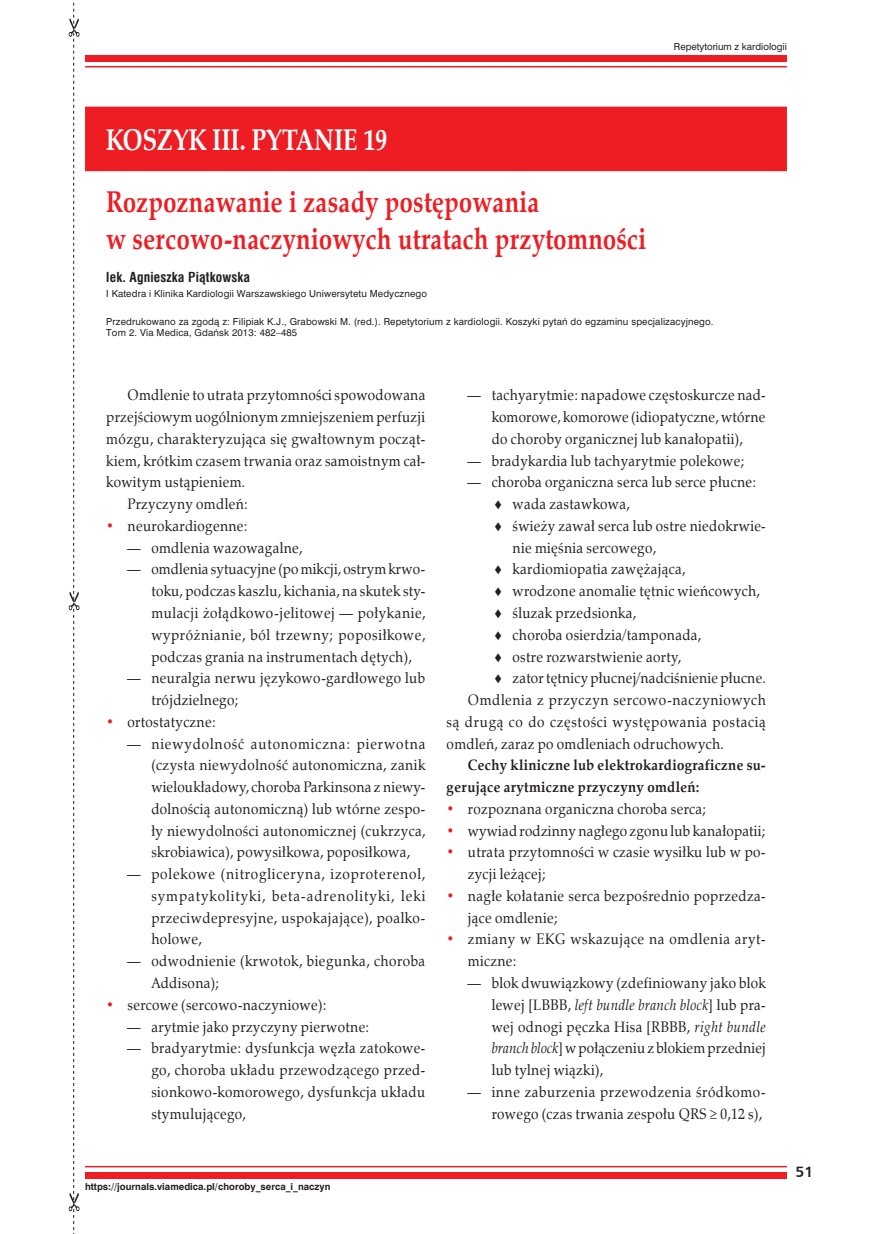
<style>
.page{position:relative;width:872px;height:1234px;background:#fff}
.page>*{position:absolute;margin:0;border:0;box-sizing:border-box;transform-origin:0 0}
._04_-_Tytul_art{font:700 30px/36.6px "Zapf Calligr EU";letter-spacing:.01em;color:#ee1d23;scale:.8 1}
._03_-_PYTANIE_i_KOSZ{font:700 30px "Zapf Calligr EU";color:#fff;scale:.8 1}
.TXT3_-_Tekst_-_wylic{font:15px/21.8px "Zapf Calligr EU";letter-spacing:.025em;color:#231f20;text-align:justify;scale:.9 1}
.TXT2_-_Tekst_-_nastę{font:15px/21.8px "Zapf Calligr EU";letter-spacing:.025em;color:#231f20;text-align:justify;scale:.9 1}
.TXT2_-_Tekst_-_nastę-2{font:700 15px/21.8px "Zapf Calligr EU";letter-spacing:.025em;color:#231f20;scale:.9 1}
.TXT3_-_Tekst_-_wylic-2{font:15px/21.8px "Zapf Calligr EU";letter-spacing:.045em;color:#231f20;scale:.9 1}
.t1{font:700 15px "Humnst 777 EU";color:#231f20}
._01_-_Autorzy{font:700 13.5px "Swis 721 Cn EU";letter-spacing:.015em;color:#231f20}
._03_-_Przedrukowano{font:9px/10.9px "Swis 721 PL";letter-spacing:.015em;color:#231f20}
._02_-_Kliniki{font:9px "Swis 721 PL";letter-spacing:.015em;color:#231f20}
.t2{font:700 9px "Swis 721 PL";color:#231f20}
.s1{font-weight:700;color:#ee1d23}
.s2{font-style:italic}
</style>
<div class="page">
<div style="left:85px;top:55px;width:702px;height:7px;background:#ee1d23"></div>
<hr style="left:85px;top:66px;width:702px;height:1px;background:#ee1d23">
<div style="left:85px;top:1171px;width:702px;height:7px;background:#ee1d23"></div>
<hr style="left:85px;top:1165px;width:702px;height:2px;background:#ee1d23">
<svg style="left:69px;top:2px;width:10px;height:1228px"></svg>
<div style="left:85px;top:107px;width:702px;height:64px;background:#ee1d23"></div>
<p class="_03_-_Przedrukowano" style="left:674px;top:41px;width:114px">Repetytorium z kardiologii</p>
<p class="_03_-_PYTANIE_i_KOSZ" style="left:106px;top:121px;width:353px">KOSZYK III. PYTANIE 19</p>
<p class="_04_-_Tytul_art" style="left:106px;top:185px;width:676px">Rozpoznawanie i zasady postępowania<br>w sercowo-naczyniowych utratach przytomności</p>
<p class="_01_-_Autorzy" style="left:106px;top:269px;width:145px">lek. Agnieszka Piątkowska</p>
<p class="_02_-_Kliniki" style="left:106px;top:288px;width:322px">I Katedra i Klinika Kardiologii Warszawskiego Uniwersytetu Medycznego</p>
<p class="_03_-_Przedrukowano" style="left:106px;top:316px;width:609px">Przedrukowano za zgodą z: Filipiak K.J., Grabowski M. (red.). Repetytorium z kardiologii. Koszyki pytań do egzaminu specjalizacyjnego.<br>Tom 2. Via Medica, Gdańsk 2013: 482–485</p>
<p class="TXT2_-_Tekst_-_nastę" style="left:106px;top:384px;width:356px;text-indent:21px">Omdlenie to utrata przytomności spowodowana przejściowym uogólnionym zmniejszeniem perfuzji mózgu, charakteryzująca się gwałtownym począt&shy;kiem, krótkim czasem trwania oraz samoistnym cał&shy;kowitym ustąpieniem.</p>
<p class="TXT2_-_Tekst_-_nastę" style="left:128px;top:493px;width:135px">Przyczyny omdleń:</p>
<p class="TXT3_-_Tekst_-_wylic" style="left:106px;top:515px;width:159px"><span class="s1">•</span> neurokardiogenne:</p>
<p class="TXT3_-_Tekst_-_wylic" style="left:127px;top:537px;width:196px">— omdlenia wazowagalne,</p>
<p class="TXT3_-_Tekst_-_wylic" style="left:151px;top:558px;width:306px;text-indent:-24px">— omdlenia sytuacyjne (po mikcji, ostrym krwo&shy;toku, podczas kaszlu, kichania, na skutek sty&shy;mulacji żołądkowo-jelitowej — połykanie, wypróżnianie, ból trzewny; poposiłkowe, podczas grania na instrumentach dętych),</p>
<p class="TXT3_-_Tekst_-_wylic" style="left:151px;top:667px;width:306px;text-indent:-24px">— neuralgia nerwu językowo-gardłowego lub trójdzielnego;</p>
<p class="TXT3_-_Tekst_-_wylic" style="left:106px;top:711px;width:123px"><span class="s1">•</span> ortostatyczne:</p>
<p class="TXT3_-_Tekst_-_wylic" style="left:151px;top:732px;width:306px;text-indent:-24px">— niewydolność autonomiczna: pierwotna (czysta niewydolność autonomiczna, zanik wieloukładowy, choroba Parkinsona z niewy&shy;dolnością autonomiczną) lub wtórne zespo&shy;ły niewydolności autonomicznej (cukrzyca, skrobiawica), powysiłkowa, poposiłkowa,</p>
<p class="TXT3_-_Tekst_-_wylic" style="left:151px;top:863px;width:306px;text-indent:-24px">— polekowe (nitrogliceryna, izoproterenol, sympatykolityki, beta-adrenolityki, leki przeciwdepresyjne, uspokajające), poalko&shy;holowe,</p>
<p class="TXT3_-_Tekst_-_wylic" style="left:151px;top:950px;width:306px;text-indent:-24px">— odwodnienie (krwotok, biegunka, choroba<br>Addisona);</p>
<p class="TXT3_-_Tekst_-_wylic" style="left:106px;top:993px;width:246px"><span class="s1">•</span> sercowe (sercowo-naczyniowe):</p>
<p class="TXT3_-_Tekst_-_wylic" style="left:127px;top:1015px;width:270px">— arytmie jako przyczyny pierwotne:</p>
<p class="TXT3_-_Tekst_-_wylic" style="left:151px;top:1037px;width:306px;text-indent:-24px">— bradyarytmie: dysfunkcja węzła zatokowe&shy;go, choroba układu przewodzącego przed&shy;sionkowo-komorowego, dysfunkcja układu stymulującego,</p>
<p class="TXT3_-_Tekst_-_wylic" style="left:491px;top:384px;width:306px;text-indent:-24px">— tachyarytmie: napadowe częstoskurcze nad&shy;komorowe, komorowe (idiopatyczne, wtórne do choroby organicznej lub kanałopatii),</p>
<p class="TXT3_-_Tekst_-_wylic" style="left:467px;top:450px;width:309px">— bradykardia lub tachyarytmie polekowe;</p>
<p class="TXT3_-_Tekst_-_wylic" style="left:467px;top:471px;width:322px">— choroba organiczna serca lub serce płucne:</p>
<p class="TXT3_-_Tekst_-_wylic" style="left:493px;top:493px;width:153px">♦ wada zastawkowa,</p>
<p class="TXT3_-_Tekst_-_wylic" style="left:512px;top:515px;width:283px;text-indent:-20px">♦ świeży zawał serca lub ostre niedokrwie&shy;nie mięśnia sercowego,</p>
<p class="TXT3_-_Tekst_-_wylic" style="left:493px;top:558px;width:215px">♦ kardiomiopatia zawężająca,</p>
<p class="TXT3_-_Tekst_-_wylic" style="left:493px;top:580px;width:298px">♦ wrodzone anomalie tętnic wieńcowych,</p>
<p class="TXT3_-_Tekst_-_wylic" style="left:493px;top:602px;width:161px">♦ śluzak przedsionka,</p>
<p class="TXT3_-_Tekst_-_wylic" style="left:493px;top:624px;width:233px">♦ choroba osierdzia/tamponada,</p>
<p class="TXT3_-_Tekst_-_wylic" style="left:493px;top:645px;width:210px">♦ ostre rozwarstwienie aorty,</p>
<p class="TXT3_-_Tekst_-_wylic" style="left:493px;top:667px;width:304px">♦ zator tętnicy płucnej/nadciśnienie płucne.</p>
<p class="TXT2_-_Tekst_-_nastę" style="left:446px;top:689px;width:356px;text-indent:21px">Omdlenia z przyczyn sercowo-naczyniowych są drugą co do częstości występowania postacią omdleń, zaraz po omdleniach odruchowych.</p>
<p class="TXT2_-_Tekst_-_nastę-2" style="left:446px;top:755px;width:356px;text-indent:21px">Cechy kliniczne lub elektrokardiograficzne su&shy;gerujące arytmiczne przyczyny omdleń:</p>
<p class="TXT3_-_Tekst_-_wylic" style="left:446px;top:798px;width:290px"><span class="s1">•</span> rozpoznana organiczna choroba serca;</p>
<p class="TXT3_-_Tekst_-_wylic" style="left:446px;top:819px;width:356px"><span class="s1">•</span> wywiad rodzinny nagłego zgonu lub kanałopatii;</p>
<p class="TXT3_-_Tekst_-_wylic" style="left:468px;top:841px;width:332px;text-indent:-21px"><span class="s1">•</span> utrata przytomności w czasie wysiłku lub w po&shy;zycji leżącej;</p>
<p class="TXT3_-_Tekst_-_wylic" style="left:468px;top:885px;width:332px;text-indent:-21px"><span class="s1">•</span> nagłe kołatanie serca bezpośrednio poprzedza&shy;jące omdlenie;</p>
<p class="TXT3_-_Tekst_-_wylic-2" style="left:468px;top:928px;width:332px;text-indent:-21px"><span class="s1">•</span> zmiany w EKG wskazujące na omdlenia aryt&shy;miczne:</p>
<p class="TXT3_-_Tekst_-_wylic" style="left:491px;top:972px;width:306px;text-indent:-24px">— blok dwuwiązkowy (zdefiniowany jako blok lewej [LBBB, <span class="s2">left bundle branch block</span>] lub pra&shy;wej odnogi pęczka Hisa [RBBB, <span class="s2">right bundle branch block</span>] w połączeniu z blokiem przedniej lub tylnej wiązki),</p>
<p class="TXT3_-_Tekst_-_wylic" style="left:467px;top:1080px;width:333px;text-align:right">— inne zaburzenia przewodzenia śródkomo&shy;rowego (czas trwania zespołu QRS ≥ 0,12 s),</p>
<p class="t2" style="left:85px;top:1180px;width:247px">https://journals.viamedica.pl/choroby_serca_i_naczyn</p>
<p class="t1" style="left:795px;top:1162px;width:20px">51</p>
</div>
